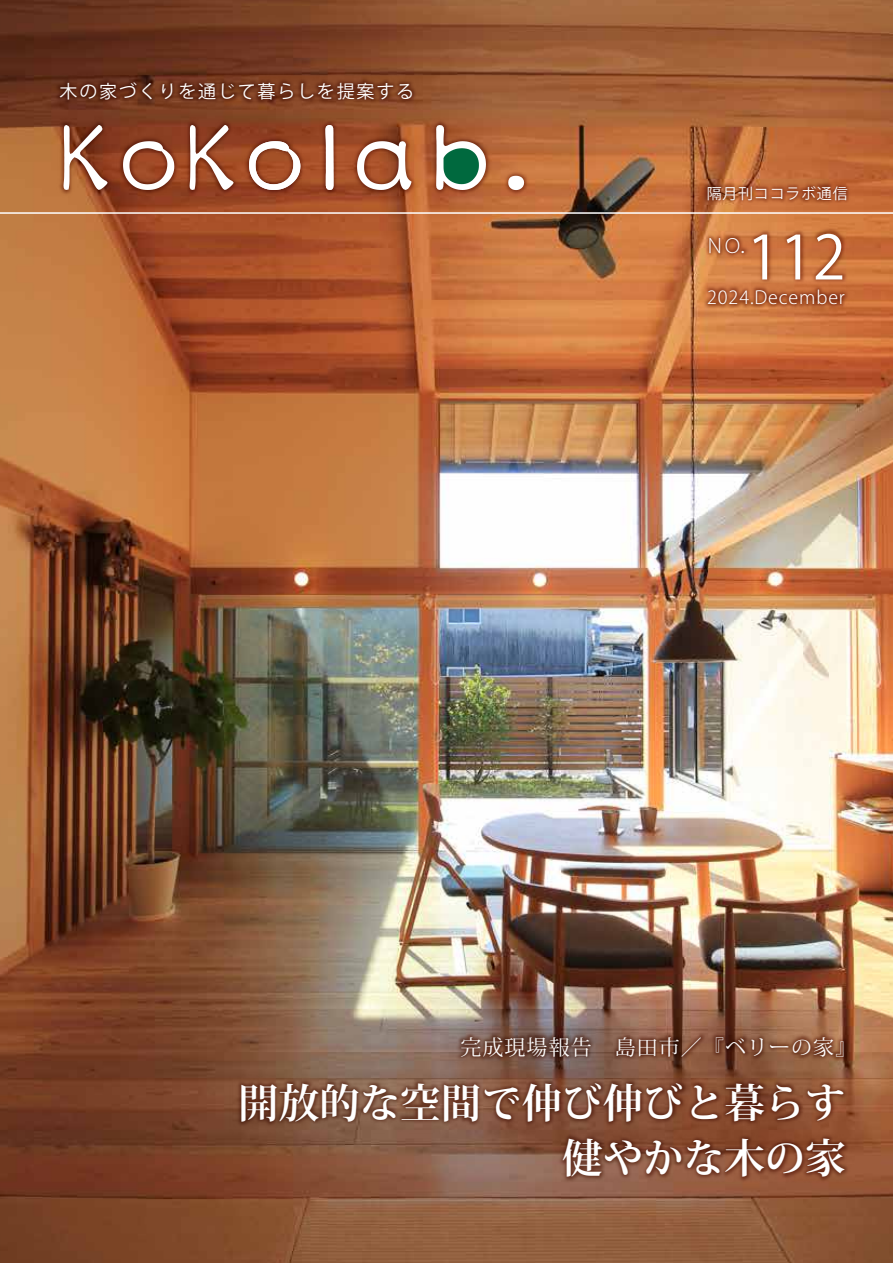
<style>
.page{position:relative;width:893px;height:1263px;background:#fff}
.page>*{position:absolute;margin:0;border:0;box-sizing:border-box;transform-origin:0 0}
.t1{font:60px "Koz Go Pro";color:#fff}
.t2{font:700 40.5px/55.5px "Koz Min Pro";color:#fff;text-align:right}
.t3{font:21px "Koz Min Pro";letter-spacing:.05em;color:#fff}
.t4{font:300 19.5px "Koz Go Pro";color:#fff}
.t5{font:18px "Koz Go Pro";letter-spacing:.1em;color:#fff}
.t6{font:300 18px "Koz Go Pro";letter-spacing:.05em;color:#fff}
.t7{font:15px "Koz Go Pro";letter-spacing:.05em;color:#fff}
</style>
<div class="page">
<img style="left:0;top:0;width:893px;height:1263px">
<img style="left:405px;top:979px;width:488px;height:47px">
<img style="left:181px;top:1026px;width:712px;height:214px">
<hr style="left:0;top:212px;width:893px;height:2px;background:#fff">
<img style="left:3px;top:25px;width:468px;height:135px">
<img style="left:7px;top:69px;width:573px;height:177px">
<img style="left:651px;top:130px;width:242px;height:41px">
<svg style="left:64px;top:125px;width:44px;height:65px"></svg>
<svg style="left:123px;top:141px;width:51px;height:49px"></svg>
<svg style="left:190px;top:125px;width:44px;height:65px"></svg>
<svg style="left:249px;top:141px;width:51px;height:49px"></svg>
<svg style="left:325px;top:125px;width:8px;height:65px"></svg>
<svg style="left:357px;top:141px;width:55px;height:49px"></svg>
<svg style="left:436px;top:125px;width:50px;height:65px"></svg>
<svg style="left:508px;top:176px;width:16px;height:14px"></svg>
<img style="left:651px;top:355px;width:242px;height:11px">
<img style="left:649px;top:171px;width:244px;height:184px">
<p class="t5" style="left:60px;top:80px;width:356px">木の家づくりを通じて暮らしを提案する</p>
<p class="t7" style="left:707px;top:184px;width:143px">隔月刊ココラボ通信</p>
<p class="t4" style="left:705px;top:233px;width:56px">ＮＯ．</p>
<h1 class="t1" style="left:747px;top:219px;width:101px">112</h1>
<p class="t6" style="left:707px;top:286px;width:139px">2024.December</p>
<p class="t3" style="left:460px;top:1032px;width:397px">完成現場報告　島田市／『ベリーの家『</p>
<p class="t2" style="left:238px;top:1073px;width:609px">開放的な空間で伸び伸びと暮らす健やかな木の家</p>
</div>
